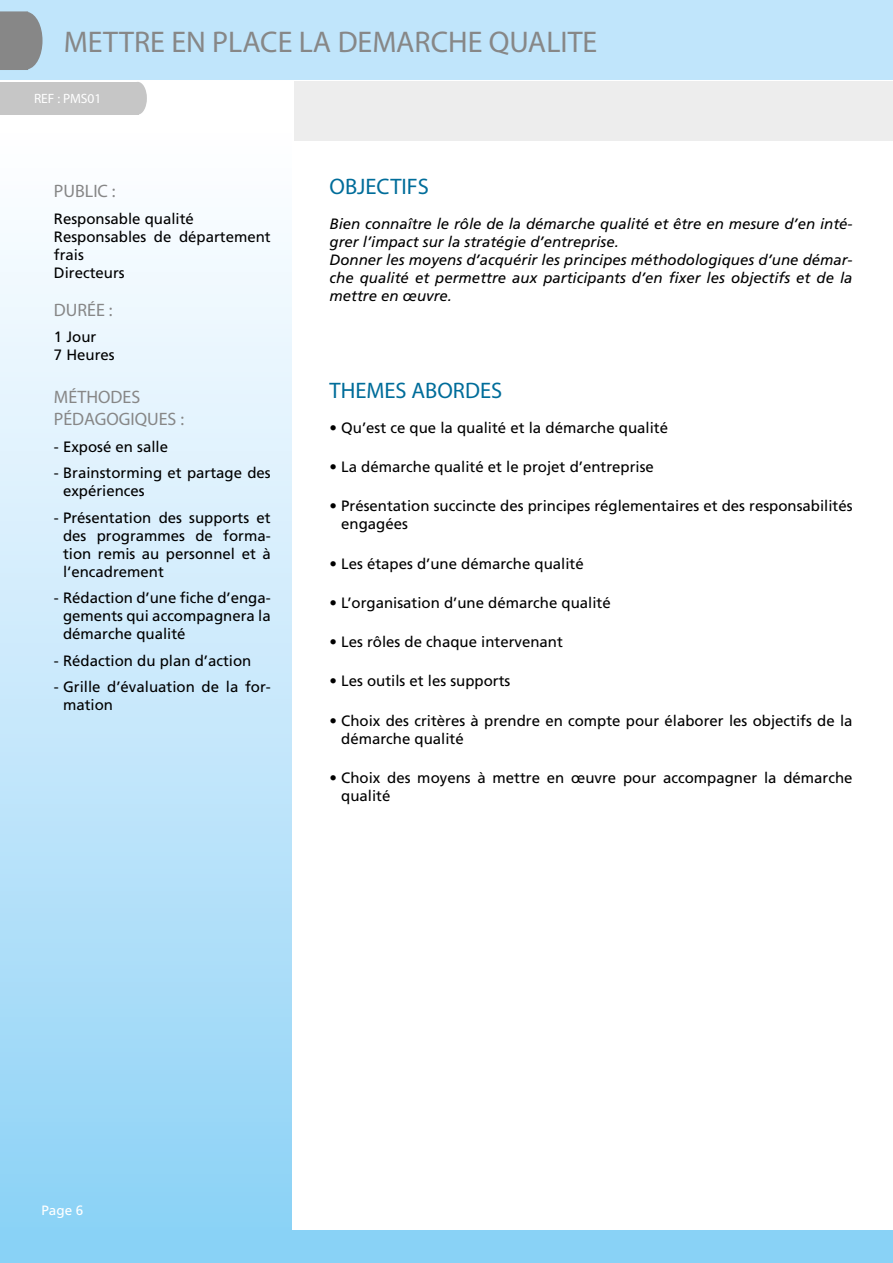
<style>
.page{position:relative;width:893px;height:1263px;background:#fff}
.page>*{position:absolute;margin:0;border:0;box-sizing:border-box;transform-origin:0 0}
.t1{font:30px "Myriad Pro";color:#878787}
.t2{font:22.5px "Myriad Pro";color:#006d9a}
.t3{font:18px/21.6px "Myriad Pro";color:#878787}
.t4{font:15px/18px "Frutiger";color:#000}
.t5{font:italic 15px/18px "Frutiger";color:#000}
.t6{font:13.5px "Myriad Pro";color:#fff}
.t7{font:13.5px "Frutiger";color:#fff}
</style>
<div class="page">
<div style="left:0;top:0;width:893px;height:79px;background:#c0e5fb"></div>
<div style="left:0;top:119px;width:292px;height:1111px;background:linear-gradient(to bottom,#fff,#8fd3f6)"></div>
<div style="left:0;top:1229px;width:893px;height:34px;background:#89d2f6"></div>
<div style="left:295px;top:81px;width:598px;height:59px;background:#ededed"></div>
<div style="left:0;top:82px;width:139px;height:33px;background:#c6c6c6"></div>
<div style="left:129px;top:82px;width:18px;height:33px;background:#c6c6c6;border-radius:50%"></div>
<svg style="left:0;top:11px;width:43px;height:59px;background:#8c9093"></svg>
<h1 class="t1" style="left:64px;top:23px;width:535px">METTRE EN PLACE LA DEMARCHE QUALITE</h1>
<p class="t6" style="left:34px;top:90px;width:69px">REF : PMS01</p>
<p class="t3" style="left:54px;top:180px;width:63px">PUBLIC :</p>
<p class="t4" style="left:54px;top:210px;width:218px">Responsable qualité<br>Responsables de département frais<br>Directeurs</p>
<p class="t3" style="left:54px;top:299px;width:60px">DURÉE :</p>
<p class="t4" style="left:54px;top:328px;width:62px">1 Jour<br>7 Heures</p>
<p class="t3" style="left:54px;top:386px;width:132px">MÉTHODES<br>PÉDAGOGIQUES :</p>
<p class="t4" style="left:54px;top:437px;width:116px">- Exposé en salle</p>
<p class="t4" style="left:63px;top:464px;width:209px;text-indent:-9px">- Brainstorming et partage des expériences</p>
<p class="t4" style="left:63px;top:508px;width:209px;text-align:justify;text-indent:-9px">- Présentation des supports et des programmes de forma&shy;tion remis au personnel et à l‘encadrement</p>
<p class="t4" style="left:63px;top:589px;width:209px;text-align:justify;text-indent:-9px">- Rédaction d’une fiche d’enga&shy;gements qui accompagnera la démarche qualité</p>
<p class="t4" style="left:54px;top:651px;width:199px">- Rédaction du plan d’action</p>
<p class="t4" style="left:63px;top:678px;width:209px;text-indent:-9px">- Grille d’évaluation de la for&shy;mation</p>
<h2 class="t2" style="left:330px;top:172px;width:101px">OBJECTIFS</h2>
<p class="t5" style="left:330px;top:214px;width:525px">Bien connaître le rôle de la démarche qualité et être en mesure d’en inté&shy;grer l’impact sur la stratégie d’entreprise.<br>Donner les moyens d’acquérir les principes méthodologiques d’une démar&shy;che qualité et permettre aux participants d’en fixer les objectifs et de la mettre en œuvre.</p>
<h2 class="t2" style="left:330px;top:376px;width:174px">THEMES ABORDES</h2>
<p class="t4" style="left:330px;top:418px;width:340px">• Qu’est ce que la qualité et la démarche qualité</p>
<p class="t4" style="left:330px;top:458px;width:326px">• La démarche qualité et le projet d’entreprise</p>
<p class="t4" style="left:341px;top:497px;width:513px;text-indent:-12px">• Présentation succincte des principes réglementaires et des responsabilités engagées</p>
<p class="t4" style="left:330px;top:554px;width:256px">• Les étapes d’une démarche qualité</p>
<p class="t4" style="left:330px;top:593px;width:283px">• L’organisation d’une démarche qualité</p>
<p class="t4" style="left:330px;top:633px;width:235px">• Les rôles de chaque intervenant</p>
<p class="t4" style="left:330px;top:672px;width:182px">• Les outils et les supports</p>
<p class="t4" style="left:341px;top:711px;width:513px;text-indent:-12px">• Choix des critères à prendre en compte pour élaborer les objectifs de la démarche qualité</p>
<p class="t4" style="left:341px;top:769px;width:513px;text-indent:-12px">• Choix des moyens à mettre en œuvre pour accompagner la démarche qualité</p>
<p class="t7" style="left:41px;top:1203px;width:44px">Page 6</p>
</div>
